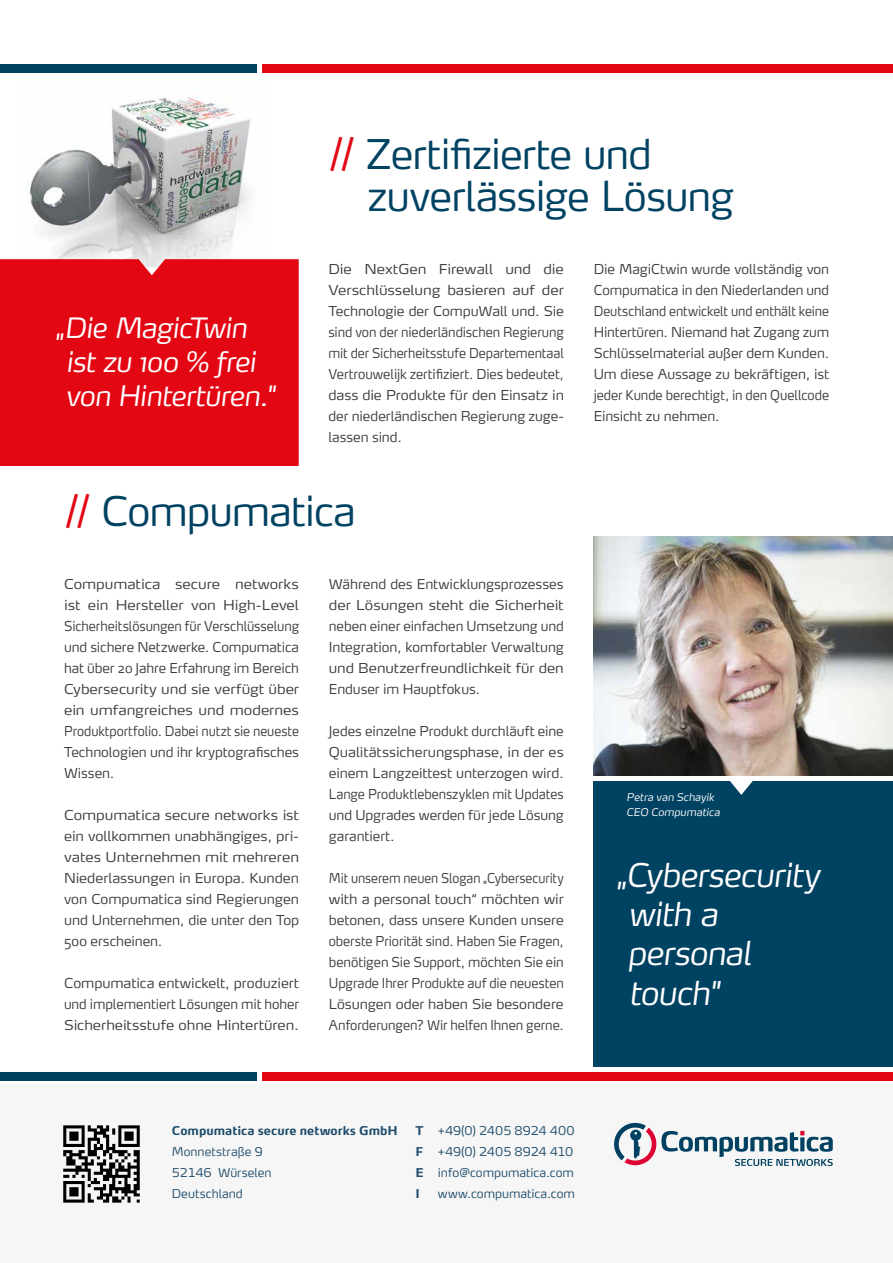
<style>
.page{position:relative;width:893px;height:1263px;background:#fff}
.page>*{position:absolute;margin:0;border:0;box-sizing:border-box;transform-origin:0 0}
.t1{font:300 40.5px/42px "Max OT";letter-spacing:-.025em;color:#004261}
.t2{font:italic 300 32.4px/39.3px "Max OT";letter-spacing:-.02em;color:#fff}
.t3{font:italic 300 27.75px/33.6px "Max OT";letter-spacing:-.025em;color:#fff}
.t4{font:300 13.5px/21px "Max OT";letter-spacing:-.005em;color:#3c3c3b;text-align:justify;scale:1.1 1}
.t5{font:300 13.5px/21px "Max OT";letter-spacing:-.005em;color:#3c3c3b;text-align:justify}
.t6{font:300 13.5px/21px "Max OT";letter-spacing:-.005em;color:#3c3c3b;text-align:justify;scale:.9 1}
.t7{font:300 12px/21px "Max OT";color:#204d6c}
.t8{font:700 12px "Max OT";letter-spacing:.005em;color:#204d6c}
.t9{font:italic 300 10.5px/15px "Max OT";color:#fff}
.s1{color:#e30613}
.s2{font-weight:700}
</style>
<div class="page">
<div style="left:0;top:1085px;width:893px;height:178px;background:#f6f6f6"></div>
<img style="left:30px;top:97px;width:221px;height:162px">
<div style="left:594px;top:781px;width:299px;height:286px;background:#004261"></div>
<div style="left:0;top:259px;width:299px;height:207px;background:#e30613"></div>
<svg style="left:730px;top:781px;width:23px;height:14px"></svg>
<svg style="left:614px;top:1122px;width:219px;height:44px"></svg>
<img style="left:63px;top:1125px;width:77px;height:78px">
<img style="left:594px;top:536px;width:299px;height:239px">
<div style="left:0;top:64px;width:256px;height:8px;background:#004261"></div>
<div style="left:262px;top:64px;width:631px;height:8px;background:#e30613"></div>
<div style="left:0;top:1072px;width:256px;height:8px;background:#004261"></div>
<div style="left:262px;top:1072px;width:631px;height:8px;background:#e30613"></div>
<h3 class="t3" style="left:65px;top:313px;width:211px;text-indent:-10px">„Die MagicTwin ist zu 100 % frei von Hintertüren."</h3>
<h1 class="t1" style="left:367px;top:136px;width:368px;text-indent:-39px"><span class="s1">//</span> Zertifizierte und zuverlässige Lösung</h1>
<p class="t4" style="left:328px;top:259px;width:216px">Die NextGen Firewall und die Verschlüsselung basieren auf der Technologie der CompuWall und. Sie sind von der niederländischen Regierung mit der Sicherheitsstufe Departementaal Vertrouwelijk zertifiziert. Dies bedeutet, dass die Produkte für den Einsatz in der niederländischen Regierung zuge&shy;lassen sind.</p>
<p class="t5" style="left:594px;top:259px;width:237px">Die MagiCtwin wurde vollständig von Compumatica in den Niederlanden und Deutschland entwickelt und enthält keine Hintertüren. Niemand hat Zugang zum Schlüsselmaterial außer dem Kunden.<br>Um diese Aussage zu bekräftigen, ist jeder Kunde berechtigt, in den Quellcode Einsicht zu nehmen.</p>
<h1 class="t1" style="left:64px;top:493px;width:293px"><span class="s1">//</span> Compumatica</h1>
<p class="t4" style="left:64px;top:574px;width:215px">Compumatica secure networks ist ein Hersteller von High-Level Sicherheitslösungen für Verschlüsselung und sichere Netzwerke. Compumatica hat über 20 Jahre Erfahrung im Bereich Cybersecurity und sie verfügt über ein umfangreiches und modernes Produktportfolio. Dabei nutzt sie neueste Technologien und ihr kryptografisches Wissen.</p>
<p class="t4" style="left:64px;top:805px;width:215px">Compumatica secure networks ist ein vollkommen unabhängiges, pri&shy;vates Unternehmen mit mehreren Niederlassungen in Europa. Kunden von Compumatica sind Regierungen und Unternehmen, die unter den Top 500 erscheinen.</p>
<p class="t5" style="left:64px;top:973px;width:236px">Compumatica entwickelt, produziert und implementiert Lösungen mit hoher Sicherheitsstufe ohne Hintertüren.</p>
<p class="t5" style="left:329px;top:574px;width:236px">Während des Entwicklungsprozesses der Lösungen steht die Sicherheit neben einer einfachen Umsetzung und Integration, komfortabler Verwaltung und Benutzerfreundlichkeit für den Enduser im Hauptfokus.</p>
<p class="t5" style="left:329px;top:721px;width:236px">Jedes einzelne Produkt durchläuft eine Qualitätssicherungsphase, in der es einem Langzeittest unterzogen wird.<br>Lange Produktlebenszyklen mit Updates und Upgrades werden für jede Lösung garantiert.</p>
<p class="t6" style="left:329px;top:868px;width:263px">Mit unserem neuen Slogan „Cybersecurity with a personal touch“ möchten wir betonen, dass unsere Kunden unsere oberste Priorität sind. Haben Sie Fragen, benötigen Sie Support, möchten Sie ein Upgrade Ihrer Produkte auf die neuesten Lösungen oder haben Sie besondere Anforderungen? Wir helfen Ihnen gerne.</p>
<p class="t8" style="left:172px;top:1123px;width:228px">Compumatica secure networks GmbH</p>
<p class="t7" style="left:172px;top:1142px;width:101px">Monnetstraße 9<br>52146 Würselen<br>Deutschland</p>
<p class="t7" style="left:415px;top:1121px;width:161px;text-align:justify"><span class="s2">T</span> +49(0) 2405 8924 400<br><span class="s2">F</span> +49(0) 2405 8924 410<br><span class="s2">E</span> info@compumatica.com <span class="s2">I</span></p>
<p class="t7" style="left:438px;top:1184px;width:138px">www.compumatica.com</p>
<p class="t9" style="left:627px;top:791px;width:95px">Petra van Schayik<br>CEO Compumatica</p>
<h2 class="t2" style="left:627px;top:857px;width:194px;text-indent:-11px">„Cybersecurity with a personal touch"</h2>
</div>
